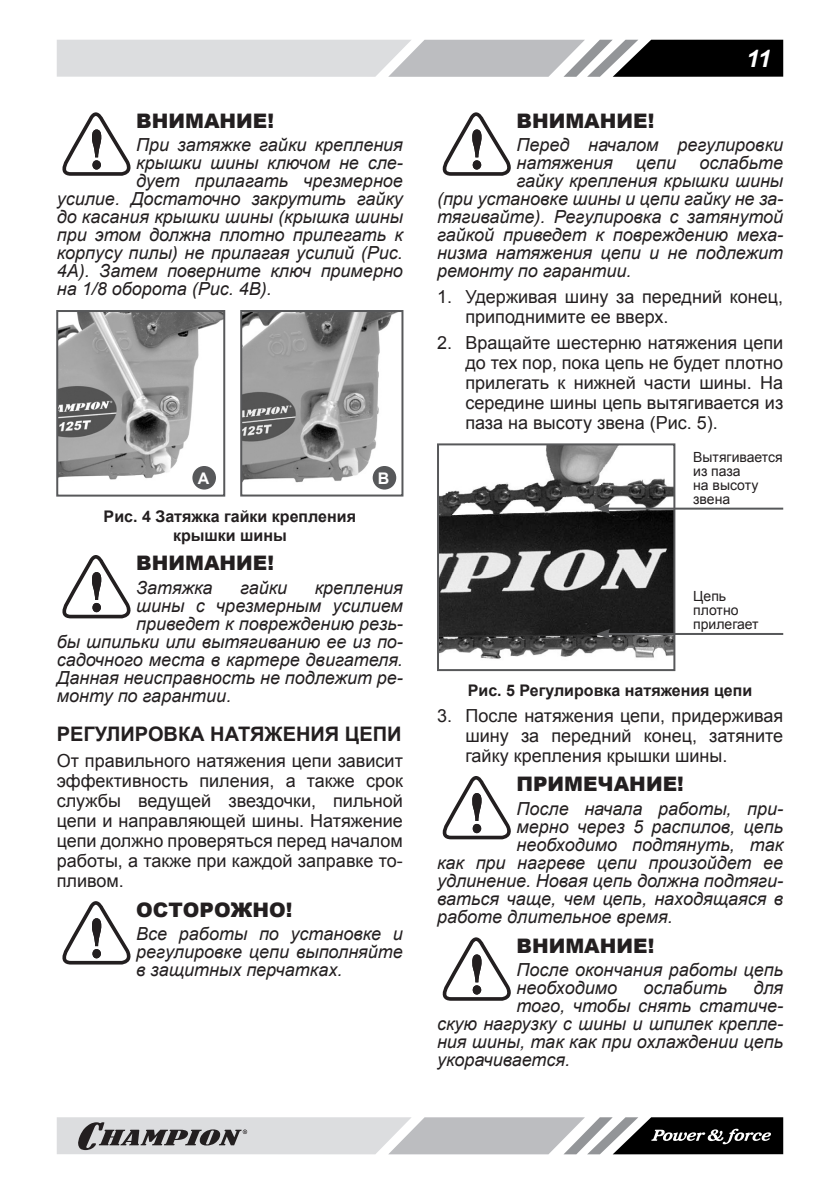
<style>
.page{position:relative;width:840px;height:1191px;background:#fff}
.page>*{position:absolute;margin:0;border:0;box-sizing:border-box;transform-origin:0 0}
.t1{font:italic 700 24px "Arial";color:#fff}
.t2{font:900 20px "Arial";color:#231f20}
.t3{font:700 20px "Arial";color:#231f20}
.t4{font:italic 18px/18px "Arial";color:#231f20}
.t5{font:18px/20px "Arial";color:#231f20;text-align:justify}
.t6{font:700 16px/19.2px "Arial";color:#231f20;text-align:center}
.t7{font:700 16px "Arial";color:#fff}
.t8{font:14px/14px "Arial";color:#231f20}
</style>
<div class="page">
<svg style="left:57px;top:40px;width:725px;height:37px;background:#a7a8aa"></svg>
<svg style="left:57px;top:1117px;width:725px;height:37px;background:#a1a2a3"></svg>
<svg style="left:62px;top:112px;width:69px;height:64px"></svg>
<img style="left:59px;top:313px;width:163px;height:177px">
<div style="left:56px;top:310px;width:169px;height:186px;border:2px solid #57585a"></div>
<img style="left:243px;top:313px;width:154px;height:177px">
<div style="left:240px;top:310px;width:163px;height:186px;border:2px solid #57585a"></div>
<div style="left:192px;top:466px;width:24px;height:23px;background:#57585a;border-radius:50%"></div>
<div style="left:372px;top:466px;width:24px;height:23px;background:#57585a;border-radius:50%"></div>
<svg style="left:62px;top:555px;width:69px;height:63px"></svg>
<svg style="left:62px;top:901px;width:69px;height:63px"></svg>
<svg style="left:442px;top:112px;width:69px;height:64px"></svg>
<img style="left:440px;top:446px;width:232px;height:213px">
<div style="left:437px;top:443px;width:238px;height:228px;border:2px solid #57585a"></div>
<hr style="left:606px;top:507px;width:176px;height:2px;background:#57585a">
<svg style="left:595px;top:503px;width:14px;height:11px"></svg>
<hr style="left:606px;top:633px;width:176px;height:2px;background:#57585a">
<svg style="left:595px;top:629px;width:14px;height:10px"></svg>
<svg style="left:442px;top:776px;width:69px;height:63px"></svg>
<svg style="left:442px;top:937px;width:69px;height:63px"></svg>
<p class="t2" style="left:136px;top:106px;width:139px">ВНИМАНИЕ!</p>
<p class="t4" style="left:136px;top:136px;width:268px">При затяжке гайки крепления</p>
<p class="t4" style="left:136px;top:154px;width:268px">крышки шины ключом не сле-</p>
<p class="t4" style="left:136px;top:172px;width:268px">дует прилагать чрезмерное</p>
<p class="t4" style="left:57px;top:190px;width:347px">усилие. Достаточно закрутить гайку</p>
<p class="t4" style="left:57px;top:208px;width:347px">до касания крышки шины (крышка шины</p>
<p class="t4" style="left:57px;top:226px;width:347px">при этом должна плотно прилегать к</p>
<p class="t4" style="left:57px;top:244px;width:347px">корпусу пилы) не прилагая усилий (Рис.</p>
<p class="t4" style="left:57px;top:262px;width:347px">4А). Затем поверните ключ примерно</p>
<p class="t4" style="left:57px;top:280px;width:216px">на 1/8 оборота (Рис. 4В).</p>
<p class="t7" style="left:198px;top:467px;width:13px">A</p>
<p class="t7" style="left:377px;top:467px;width:13px">B</p>
<p class="t6" style="left:104px;top:507px;width:254px">Рис. 4 Затяжка гайки крепления крышки шины</p>
<p class="t2" style="left:136px;top:549px;width:139px">ВНИМАНИЕ!</p>
<p class="t4" style="left:136px;top:579px;width:78px">Затяжка</p>
<p class="t4" style="left:240px;top:579px;width:49px">гайки</p>
<p class="t4" style="left:314px;top:579px;width:90px">крепления</p>
<p class="t4" style="left:136px;top:597px;width:268px">шины с чрезмерным усилием</p>
<p class="t4" style="left:136px;top:615px;width:268px">приведет к повреждению резь-</p>
<p class="t4" style="left:57px;top:633px;width:347px">бы шпильки или вытягиванию ее из по-</p>
<p class="t4" style="left:57px;top:651px;width:347px">садочного места в картере двигателя.</p>
<p class="t4" style="left:57px;top:669px;width:347px">Данная неисправность не подлежит ре-</p>
<p class="t4" style="left:57px;top:687px;width:176px">монту по гарантии.</p>
<p class="t3" style="left:57px;top:721px;width:39px">Регул</p>
<p class="t3" style="left:120px;top:721px;width:282px">ировка натяжения цепи</p>
<p class="t5" style="left:57px;top:750px;width:347px">От правильного натяжения цепи зависит эффективность пиления, а также срок службы ведущей звездочки, пильной цепи и направляющей шины. Натяжение цепи должно проверяться перед началом работы, а также при каждой заправке то&shy;пливом.</p>
<p class="t2" style="left:136px;top:895px;width:158px">ОСТОРОЖНО!</p>
<p class="t4" style="left:136px;top:925px;width:268px;text-align:justify">Все работы по установке и регулировке цепи выполняйте в защитных перчатках.</p>
<h1 class="t1" style="left:745px;top:43px;width:26px">11</h1>
<p class="t2" style="left:516px;top:106px;width:139px">ВНИМАНИЕ!</p>
<p class="t4" style="left:516px;top:136px;width:268px">Перед началом регулировки натяжения</p>
<p class="t4" style="left:635px;top:154px;width:42px">цепи</p>
<p class="t4" style="left:699px;top:154px;width:85px">ослабьте</p>
<p class="t4" style="left:516px;top:172px;width:268px">гайку крепления крышки шины</p>
<p class="t4" style="left:437px;top:190px;width:347px">(при установке шины и цепи гайку не за-</p>
<p class="t4" style="left:437px;top:208px;width:347px">тягивайте). Регулировка с затянутой</p>
<p class="t4" style="left:437px;top:226px;width:347px">гайкой приведет к повреждению меха-</p>
<p class="t4" style="left:437px;top:244px;width:347px">низма натяжения цепи и не подлежит</p>
<p class="t4" style="left:437px;top:262px;width:196px">ремонту по гарантии.</p>
<p class="t5" style="left:465px;top:287px;width:319px;text-indent:-28px">1. Удерживая шину за передний конец, приподнимите ее вверх.</p>
<p class="t5" style="left:465px;top:333px;width:319px;text-indent:-28px">2. Вращайте шестерню натяжения цепи до тех пор, пока цепь не будет плотно прилегать к нижней части шины. На середине шины цепь вытягивается из паза на высоту звена (Рис. 5).</p>
<p class="t8" style="left:692px;top:450px;width:91px">Вытягивается из паза<br>на высоту звена</p>
<p class="t8" style="left:692px;top:589px;width:67px">Цепь плотно прилегает</p>
<p class="t6" style="left:467px;top:681px;width:286px">Рис. 5 Регулировка натяжения цепи</p>
<p class="t5" style="left:465px;top:705px;width:319px;text-indent:-28px">3. После натяжения цепи, придерживая шину за передний конец, затяните гайку крепления крышки шины.</p>
<p class="t2" style="left:516px;top:769px;width:169px">ПРИМЕЧАНИЕ!</p>
<p class="t4" style="left:516px;top:800px;width:268px">После начала работы, при-</p>
<p class="t4" style="left:516px;top:818px;width:268px">мерно через 5 распилов, цепь</p>
<p class="t4" style="left:516px;top:836px;width:268px">необходимо подтянуть, так</p>
<p class="t4" style="left:437px;top:854px;width:347px">как при нагреве цепи произойдет ее</p>
<p class="t4" style="left:437px;top:872px;width:347px">удлинение. Новая цепь должна подтяги-</p>
<p class="t4" style="left:437px;top:890px;width:347px">ваться чаще, чем цепь, находящаяся в</p>
<p class="t4" style="left:437px;top:908px;width:237px">работе длительное время.</p>
<p class="t2" style="left:516px;top:931px;width:139px">ВНИМАНИЕ!</p>
<p class="t4" style="left:516px;top:961px;width:268px">После окончания работы цепь необходимо</p>
<p class="t4" style="left:643px;top:979px;width:85px">ослабить</p>
<p class="t4" style="left:753px;top:979px;width:31px">для</p>
<p class="t4" style="left:516px;top:997px;width:268px">того, чтобы снять статиче-</p>
<p class="t4" style="left:437px;top:1015px;width:347px">скую нагрузку с шины и шпилек крепле-</p>
<p class="t4" style="left:437px;top:1033px;width:347px">ния шины, так как при охлаждении цепь</p>
<p class="t4" style="left:437px;top:1051px;width:134px">укорачивается.</p>
</div>
